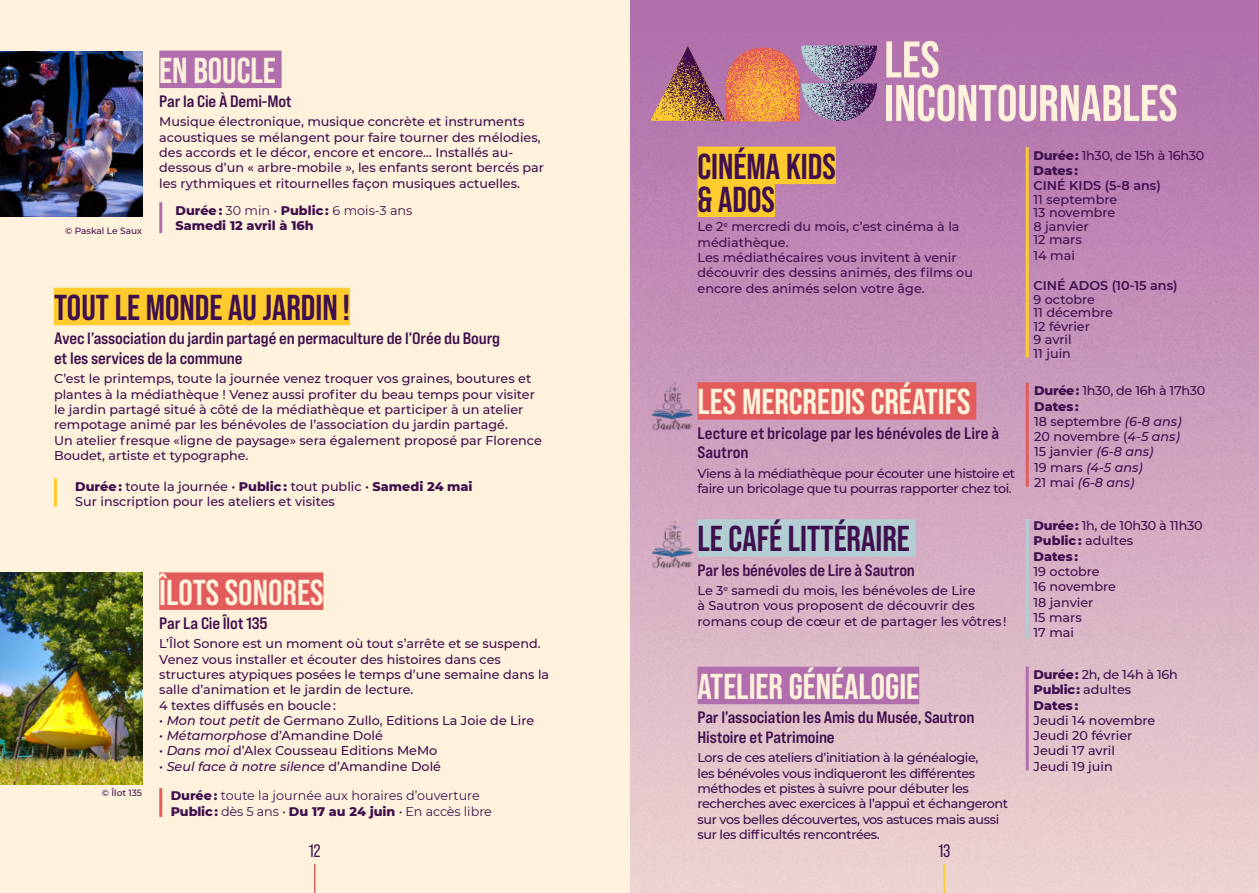
<style>
.page{position:relative;width:1259px;height:893px;background:#fff2dc}
.page>*{position:absolute;margin:0;border:0;box-sizing:border-box;transform-origin:0 0}
.t1{font:700 51.45px/43.5px "Bebas Neue Pro";color:#fff2dc}
.t2{font:700 36px "Bebas Neue Pro";color:#fff2dc}
.t3{font:700 36px/33px "Bebas Neue Pro";color:#3f0f4e}
.t4{font:18px "Bebas Neue Pro";color:#3f0f4e}
.t5{font:700 expanded 16.5px/19.8px "Bebas Neue Pro";letter-spacing:-.01em;color:#3f0f4e}
.t6{font:500 12.75px/15.3px "Montserrat";color:#3f0f4e}
.t7{font:500 12.75px/15.3px "Montserrat";letter-spacing:-.03em;color:#3f0f4e}
.t8{font:12.75px/15.3px "Montserrat";color:#3f0f4e}
.t9{font:500 12.75px/15.3px "Montserrat";letter-spacing:-.02em;color:#3f0f4e}
.t10{font:800 12.75px/15.3px "Montserrat";color:#3f0f4e}
.t11{font:800 12.75px/15.3px "Montserrat";letter-spacing:-.02em;color:#3f0f4e}
.t12{font:italic 500 12.75px "Montserrat";color:#3f0f4e}
.t13{font:600 12.75px "Montserrat";color:#3f0f4e}
.t14{font:500 9px "Montserrat";color:#3f0f4e}
.s1{font-weight:400}
.s2{font-weight:800}
.s3{font-style:italic}
.s4{font-style:normal}
.s5{font-weight:500}
</style>
<div class="page">
<div style="left:629px;top:0;width:629px;height:893px;background:linear-gradient(to bottom,#ae6baa,#eed6d1)"></div>
<svg style="left:314px;top:864px;width:1px;height:29px"></svg>
<hr style="left:943px;top:864px;width:2px;height:29px;background:#fdcb2e">
<div style="left:159px;top:51px;width:122px;height:37px;background:#b06fac"></div>
<hr style="left:159px;top:202px;width:3px;height:31px;background:#b06fac">
<div style="left:54px;top:288px;width:296px;height:37px;background:#fdcb2e"></div>
<div style="left:159px;top:572px;width:164px;height:38px;background:#e35c5c"></div>
<img style="left:0;top:572px;width:142px;height:213px">
<img style="left:0;top:51px;width:142px;height:166px">
<hr style="left:54px;top:478px;width:3px;height:28px;background:#fdcb2e">
<hr style="left:159px;top:788px;width:3px;height:29px;background:#e35c5c">
<svg style="left:650px;top:45px;width:227px;height:76px;background:#b07878"></svg>
<div style="left:697px;top:519px;width:218px;height:38px;background:#b2ced2"></div>
<div style="left:697px;top:147px;width:139px;height:37px;background:#fdcb2e"></div>
<div style="left:697px;top:180px;width:78px;height:37px;background:#fdcb2e"></div>
<hr style="left:1025px;top:519px;width:3px;height:119px;background:#b2ced2">
<hr style="left:1025px;top:147px;width:3px;height:211px;background:#fdcb2e">
<div style="left:697px;top:382px;width:279px;height:38px;background:#e35c5c"></div>
<div style="left:697px;top:667px;width:222px;height:37px;background:#b06fac"></div>
<hr style="left:1025px;top:383px;width:3px;height:104px;background:#e35c5c">
<hr style="left:1025px;top:666px;width:3px;height:104px;background:#b06fac">
<img style="left:652px;top:381px;width:41px;height:49px">
<img style="left:652px;top:519px;width:41px;height:50px">
<p class="t14" style="left:65px;top:226px;width:78px">© Paskal Le Saux</p>
<h2 class="t2" style="left:159px;top:51px;width:118px">EN BOUCLE</h2>
<p class="t5" style="left:159px;top:91px;width:134px">Par la Cie À Demi-Mot</p>
<p class="t6" style="left:159px;top:115px;width:386px">Musique électronique, musique concrète et instruments acoustiques se mélangent pour faire tourner des mélodies, des accords et le décor, encore et encore… Installés au&shy;dessous d’un « arbre-mobile », les enfants seront bercés par les rythmiques et ritournelles façon musiques actuelles.</p>
<p class="t10" style="left:175px;top:202px;width:238px">Durée : <span class="s1">30 min •</span> Public : <span class="s1">6 mois-3 ans<br></span>Samedi 12 avril à 16h</p>
<h2 class="t3" style="left:54px;top:291px;width:297px">TOUT LE MONDE AU JARDIN !</h2>
<p class="t5" style="left:54px;top:328px;width:448px">Avec l’association du jardin partagé en permaculture de l’Orée du Bourg et les services de la commune</p>
<p class="t6" style="left:54px;top:371px;width:489px">C’est le printemps, toute la journée venez troquer vos graines, boutures et plantes à la médiathèque ! Venez aussi profiter du beau temps pour visiter le jardin partagé situé à côté de la médiathèque et participer à un atelier rempotage animé par les bénévoles de l’association du jardin partagé.<br>Un atelier fresque «ligne de paysage» sera également proposé par Florence Boudet, artiste et typographe.</p>
<p class="t6" style="left:75px;top:479px;width:399px"><span class="s2">Durée :</span> toute la journée • <span class="s2">Public :</span> tout public • <span class="s2">Samedi 24 mai<br></span>Sur inscription pour les ateliers et visites</p>
<p class="t14" style="left:102px;top:788px;width:42px">© Îlot 135</p>
<h2 class="t2" style="left:159px;top:573px;width:166px">ÎLOTS SONORES</h2>
<p class="t5" style="left:159px;top:613px;width:110px">Par La Cie Îlot 135</p>
<p class="t6" style="left:159px;top:636px;width:391px">L’Îlot Sonore est un moment où tout s’arrête et se suspend.<br>Venez vous installer et écouter des histoires dans ces structures atypiques posées le temps d’une semaine dans la salle d’animation et le jardin de lecture.<br>4 textes diffusés en boucle :</p>
<p class="t6" style="left:159px;top:713px;width:376px">• <span class="s3">Mon tout petit</span> de Germano Zullo, Editions La Joie de Lire</p>
<p class="t6" style="left:159px;top:728px;width:225px">• <span class="s3">Métamorphose</span> d’Amandine Dolé</p>
<p class="t6" style="left:159px;top:743px;width:280px">• <span class="s3">Dans moi</span> d’Alex Cousseau Editions MeMo</p>
<p class="t12" style="left:159px;top:757px;width:283px"><span class="s4">•</span> Seul face à notre silence <span class="s4">d’Amandine Dolé</span></p>
<p class="t8" style="left:171px;top:789px;width:323px"><span class="s2">Durée :</span> toute la journée aux horaires d’ouverture<br><span class="s2">Public :</span> dès 5 ans • <span class="s2">Du 17 au 24 juin</span> • En accès libre</p>
<h1 class="t1" style="left:884px;top:37px;width:295px">LES<br>INCONTOURNABLES</h1>
<h2 class="t3" style="left:697px;top:149px;width:140px">CINÉMA KIDS &amp; ADOS</h2>
<p class="t6" style="left:697px;top:219px;width:277px">Le 2<sup>e</sup> mercredi du mois, c’est cinéma à la médiathèque.<br>Les médiathécaires vous invitent à venir découvrir des dessins animés, des films ou encore des animés selon votre âge.</p>
<h2 class="t2" style="left:697px;top:383px;width:274px">LES MERCREDIS CRÉATIFS</h2>
<p class="t5" style="left:697px;top:423px;width:303px">Lecture et bricolage par les bénévoles de Lire à<br>Sautron</p>
<p class="t7" style="left:697px;top:466px;width:319px">Viens à la médiathèque pour écouter une histoire et faire un bricolage que tu pourras rapporter chez toi.</p>
<h2 class="t3" style="left:697px;top:522px;width:214px">LE CAFÉ LITTÉRAIRE</h2>
<p class="t5" style="left:697px;top:560px;width:219px">Par les bénévoles de Lire à Sautron</p>
<p class="t6" style="left:697px;top:583px;width:310px">Le 3<sup>e</sup> samedi du mois, les bénévoles de Lire<br>à Sautron vous proposent de découvrir des romans coup de cœur et de partager les vôtres !</p>
<h2 class="t2" style="left:697px;top:667px;width:223px">ATELIER GÉNÉALOGIE</h2>
<p class="t5" style="left:697px;top:707px;width:278px">Par l’association les Amis du Musée, Sautron<br>Histoire et Patrimoine</p>
<p class="t7" style="left:697px;top:750px;width:312px">Lors de ces ateliers d’initiation à la généalogie,<br>les bénévoles vous indiqueront les différentes méthodes et pistes à suivre pour débuter les recherches avec exercices à l’appui et échangeront sur vos belles découvertes, vos astuces mais aussi sur les difficultés rencontrées.</p>
<p class="t9" style="left:1033px;top:148px;width:172px"><span class="s2">Durée :</span> 1h30, de 15h à 16h30<br><span class="s2">Dates :</span></p>
<p class="t13" style="left:1033px;top:179px;width:129px">CINÉ KIDS (5-8 ans)</p>
<p class="t6" style="left:1033px;top:193px;width:85px;line-height:13.5px">11 septembre<br>13 novembre<br>8 janvier<br>12 mars</p>
<p class="t6" style="left:1033px;top:248px;width:43px">14 mai</p>
<p class="t13" style="left:1033px;top:279px;width:146px">CINÉ ADOS (10-15 ans)</p>
<p class="t6" style="left:1033px;top:293px;width:81px;line-height:13.5px">9 octobre<br>11 décembre<br>12 février<br>9 avril<br>11 juin</p>
<p class="t6" style="left:1034px;top:383px;width:173px"><span class="s2">Durée :</span> 1h30, de 16h à 17h30<br><span class="s2">Dates :<br></span>18 septembre <span class="s3">(6-8 ans)<br></span>20 novembre (<span class="s3">4-5 ans)<br></span>15 janvier <span class="s3">(6-8 ans)<br></span>19 mars <span class="s3">(4-5 ans)<br></span>21 mai <span class="s3">(6-8 ans)</span></p>
<p class="t9" style="left:1033px;top:518px;width:171px"><span class="s2">Durée :</span> 1h, de 10h30 à 11h30<br><span class="s2">Public :</span> adultes<br><span class="s2">Dates :</span></p>
<p class="t6" style="left:1033px;top:564px;width:84px">19 octobre<br>16 novembre<br>18 janvier<br>15 mars<br>17 mai</p>
<p class="t11" style="left:1033px;top:666px;width:146px">Durée : <span class="s5">2h, de 14h à 16h<br></span>Public : <span class="s5">adultes<br></span>Dates :</p>
<p class="t6" style="left:1033px;top:713px;width:123px">Jeudi 14 novembre<br>Jeudi 20 février<br>Jeudi 17 avril<br>Jeudi 19 juin</p>
<h3 class="t4" style="left:309px;top:844px;width:13px">12</h3>
<h3 class="t4" style="left:938px;top:844px;width:13px">13</h3>
</div>
